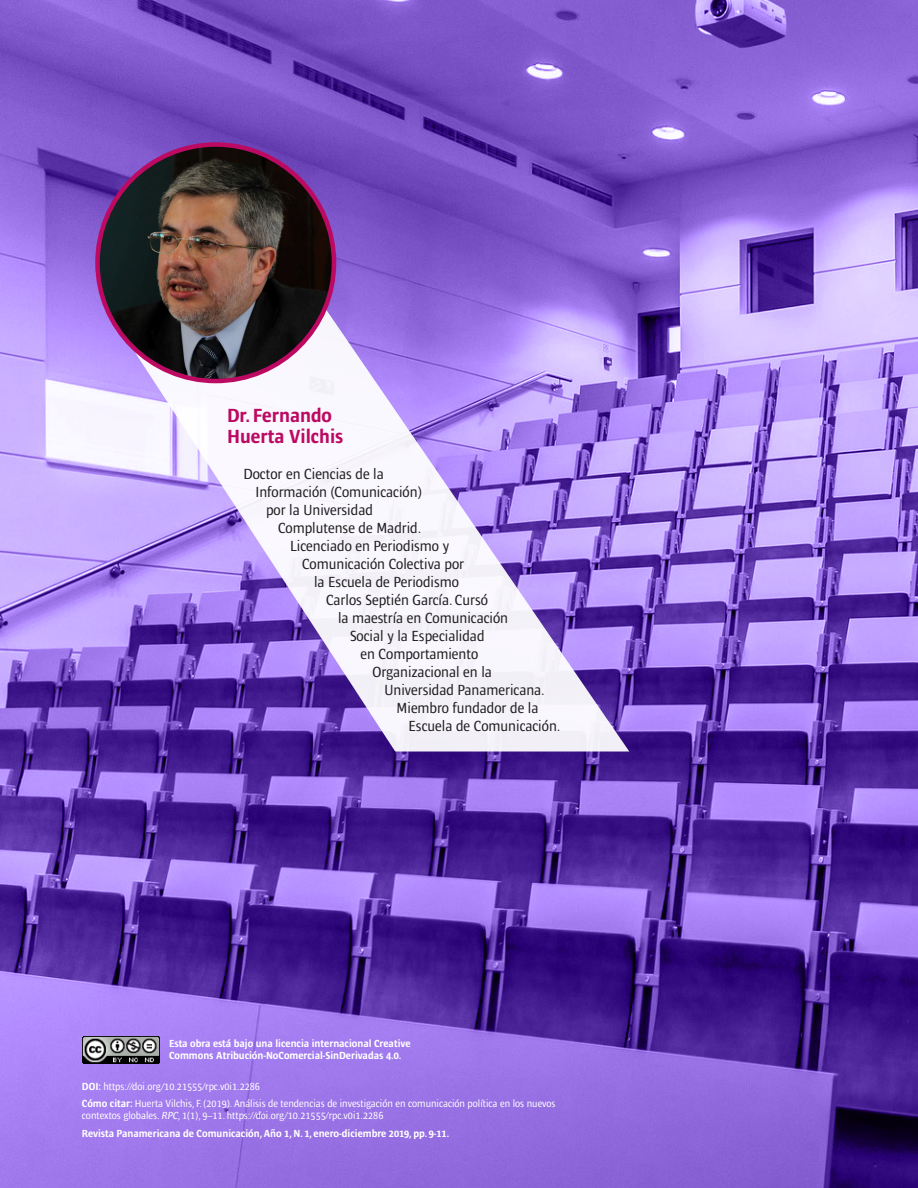
<style>
.page{position:relative;width:918px;height:1188px;background:#fff}
.page>*{position:absolute;margin:0;border:0;box-sizing:border-box;transform-origin:0 0}
.Semblanza{font:700 condensed 19.5px/21px "Ardoise Std";color:#bc0a62}
.Semblanza-2{font:condensed 15px "Ardoise Std";color:#231f20}
.Cómo_citar{font:condensed 10.5px/12px "Ardoise Std";color:#fff}
.Cómo_citar-2{font:700 condensed 10.5px/12px "Ardoise Std";color:#fff}
.s1{font-weight:700}
.s2{font-style:italic}
</style>
<div class="page">
<img style="left:0;top:0;width:918px;height:1188px">
<svg style="left:102px;top:302px;width:527px;height:450px"></svg>
<img style="left:97px;top:145px;width:237px;height:236px;border-radius:118px">
<img style="left:83px;top:1037px;width:77px;height:27px">
<p class="Semblanza" style="left:227px;top:405px;width:118px">Dr. Fernando<br>Huerta Vilchis</p>
<p class="Semblanza-2" style="left:244px;top:466px;width:142px">Doctor en Ciencias de la</p>
<p class="Semblanza-2" style="left:256px;top:484px;width:168px">Información (Comunicación)</p>
<p class="Semblanza-2" style="left:266px;top:502px;width:108px">por la Universidad</p>
<p class="Semblanza-2" style="left:278px;top:520px;width:145px">Complutense de Madrid.</p>
<p class="Semblanza-2" style="left:290px;top:538px;width:161px">Licenciado en Periodismo y</p>
<p class="Semblanza-2" style="left:302px;top:556px;width:164px">Comunicación Colectiva por</p>
<p class="Semblanza-2" style="left:314px;top:574px;width:146px">la Escuela de Periodismo</p>
<p class="Semblanza-2" style="left:326px;top:592px;width:164px">Carlos Septién García. Cursó</p>
<p class="Semblanza-2" style="left:338px;top:610px;width:172px">la maestría en Comunicación</p>
<p class="Semblanza-2" style="left:350px;top:628px;width:136px">Social y la Especialidad</p>
<p class="Semblanza-2" style="left:361px;top:646px;width:119px">en Comportamiento</p>
<p class="Semblanza-2" style="left:373px;top:664px;width:121px">Organizacional en la</p>
<p class="Semblanza-2" style="left:385px;top:682px;width:162px">Universidad Panamericana.</p>
<p class="Semblanza-2" style="left:397px;top:700px;width:143px">Miembro fundador de la</p>
<p class="Semblanza-2" style="left:409px;top:718px;width:153px">Escuela de Comunicación.</p>
<p class="Cómo_citar-2" style="left:169px;top:1038px;width:243px">Esta obra está bajo una licencia internacional Creative<br>Commons Atribución-NoComercial-SinDerivadas 4.0.</p>
<p class="Cómo_citar" style="left:82px;top:1080px;width:180px"><span class="s1">DOI:</span> https://doi.org/10.21555/rpc.v0i1.2286</p>
<p class="Cómo_citar" style="left:82px;top:1098px;width:475px"><span class="s1">Cómo citar:</span> Huerta Vilchis, F. (2019). Análisis de tendencias de investigación en comunicación política en los nuevos contextos globales. <span class="s2">RPC</span>, 1(1), 9–11. https://doi.org/10.21555/rpc.v0i1.2286</p>
<p class="Cómo_citar-2" style="left:82px;top:1128px;width:369px">Revista Panamericana de Comunicación, Año 1, N. 1, enero-diciembre 2019, pp. 9-11.</p>
</div>
